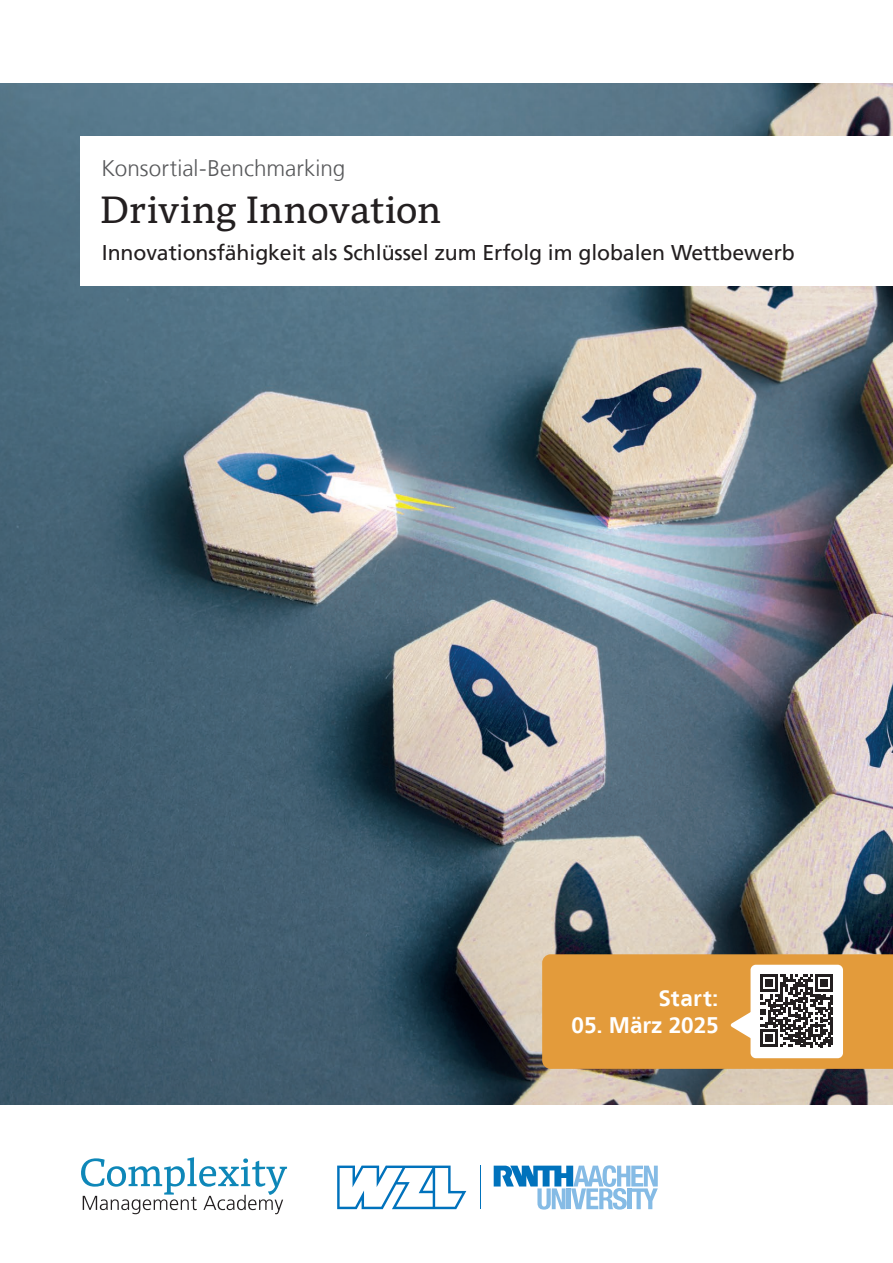
<style>
.page{position:relative;width:893px;height:1263px;background:#fff}
.page>*{position:absolute;margin:0;border:0;box-sizing:border-box;transform-origin:0 0}
.t1{font:39px "Mundo Serif";letter-spacing:.01em;color:#231f20}
.t2{font:300 22.5px "Frutiger LT";letter-spacing:.005em;color:#57585a}
.t3{font:700 22.5px "Frutiger LT";color:#fff}
.t4{font:21.3px "Frutiger LT";letter-spacing:-.005em;color:#231f20}
</style>
<div class="page">
<img style="left:0;top:83px;width:893px;height:1021px">
<div style="left:81px;top:136px;width:812px;height:149px;background:#fff"></div>
<svg style="left:81px;top:1157px;width:206px;height:57px"></svg>
<svg style="left:494px;top:1165px;width:164px;height:44px"></svg>
<hr style="left:479px;top:1165px;width:1px;height:44px;background:#0072bc">
<svg style="left:337px;top:1165px;width:129px;height:44px"></svg>
<svg style="left:542px;top:954px;width:351px;height:115px;background:#d59d52"></svg>
<p class="t2" style="left:101px;top:155px;width:246px">Konsortial-Benchmarking</p>
<h1 class="t1" style="left:100px;top:183px;width:343px">Driving Innovation</h1>
<p class="t4" style="left:102px;top:240px;width:694px">Innovationsfähigkeit als Schlüssel zum Erfolg im globalen Wettbewerb</p>
<p class="t3" style="left:658px;top:985px;width:62px">Start:</p>
<p class="t3" style="left:571px;top:1012px;width:149px">05. März 2025</p>
</div>
